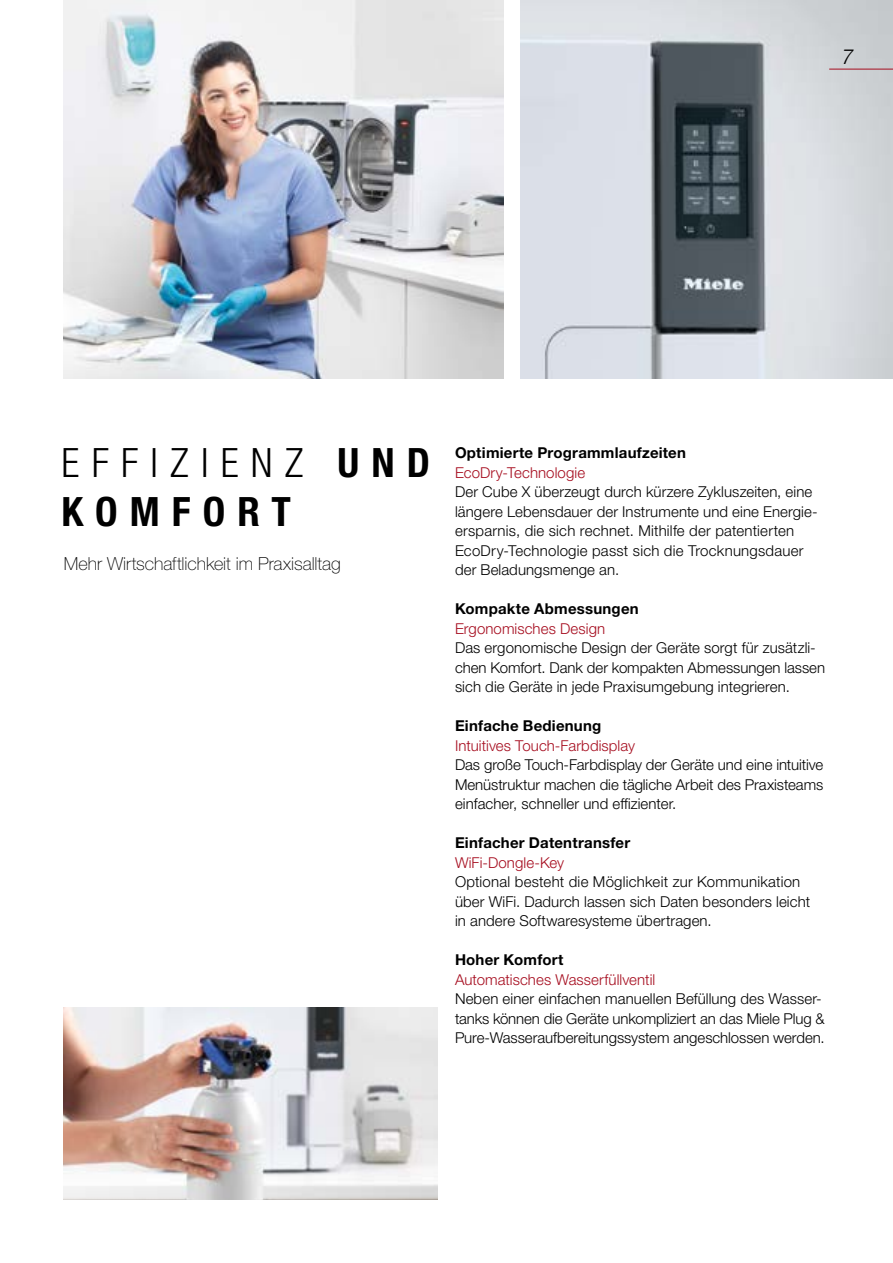
<style>
.page{position:relative;width:893px;height:1263px;background:#fff}
.page>*{position:absolute;margin:0;border:0;box-sizing:border-box;transform-origin:0 0}
.t1{font:700 condensed 40.5px/49.5px "Helvetica Neue LTW1 G";letter-spacing:.3em;color:#000}
.t2{font:italic 300 21px "Helvetica Neue";color:#000}
.t3{font:100 18px "Helvetica Neue LTW1 G";letter-spacing:-.005em;color:#000}
.t4{font:300 15px/19.5px "Helvetica Neue LTW1 G";letter-spacing:.005em;color:#000}
.t5{font:300 15px "Helvetica Neue LTW1 G";letter-spacing:.005em;color:#a60d1f}
.t6{font:700 15px "Helvetica Neue LTW1 G";letter-spacing:.015em;color:#000}
.s1{font-weight:300}
</style>
<div class="page">
<img style="left:64px;top:0;width:439px;height:378px">
<img style="left:520px;top:0;width:373px;height:378px">
<img style="left:64px;top:1008px;width:374px;height:191px">
<hr style="left:829px;top:69px;width:64px;height:1px;background:#a60d1f">
<h2 class="t2" style="left:842px;top:40px;width:13px">7</h2>
<h1 class="t1" style="left:62px;top:438px;width:370px"><span class="s1">EFFIZIENZ</span> UND<br>KOMFORT</h1>
<p class="t6" style="left:455px;top:444px;width:233px">Optimierte Programmlaufzeiten</p>
<p class="t5" style="left:455px;top:463px;width:132px">EcoDry-Technologie</p>
<p class="t4" style="left:455px;top:482px;width:364px">Der Cube X überzeugt durch kürzere Zykluszeiten, eine längere Lebensdauer der Instrumente und eine Energie&shy;ersparnis, die sich rechnet. Mithilfe der patentierten EcoDry-Technologie passt sich die Trocknungsdauer der Beladungsmenge an.</p>
<p class="t6" style="left:455px;top:600px;width:185px">Kompakte Abmessungen</p>
<p class="t5" style="left:455px;top:619px;width:152px">Ergonomisches Design</p>
<p class="t4" style="left:455px;top:638px;width:372px">Das ergonomische Design der Geräte sorgt für zusätzli&shy;chen Komfort. Dank der kompakten Abmessungen lassen sich die Geräte in jede Praxisumgebung integrieren.</p>
<p class="t6" style="left:455px;top:717px;width:148px">Einfache Bedienung</p>
<p class="t5" style="left:455px;top:736px;width:182px">Intuitives Touch-Farbdisplay</p>
<p class="t4" style="left:455px;top:755px;width:370px;text-align:justify">Das große Touch-Farbdisplay der Geräte und eine intuitive Menüstruktur machen die tägliche Arbeit des Praxisteams einfacher, schneller und effizienter.</p>
<p class="t6" style="left:455px;top:834px;width:177px">Einfacher Datentransfer</p>
<p class="t5" style="left:455px;top:853px;width:111px">WiFi-Dongle-Key</p>
<p class="t4" style="left:455px;top:872px;width:357px">Optional besteht die Möglichkeit zur Kommunikation über WiFi. Dadurch lassen sich Daten besonders leicht in andere Softwaresysteme übertragen.</p>
<p class="t6" style="left:455px;top:951px;width:110px">Hoher Komfort</p>
<p class="t5" style="left:455px;top:970px;width:202px">Automatisches Wasserfüllventil</p>
<p class="t4" style="left:455px;top:989px;width:371px">Neben einer einfachen manuellen Befüllung des Wasser&shy;tanks können die Geräte unkompliziert an das Miele Plug &amp;<br>Pure-Wasseraufbereitungssystem angeschlossen werden.</p>
<p class="t3" style="left:64px;top:553px;width:278px">Mehr Wirtschaftlichkeit im Praxisalltag</p>
</div>
